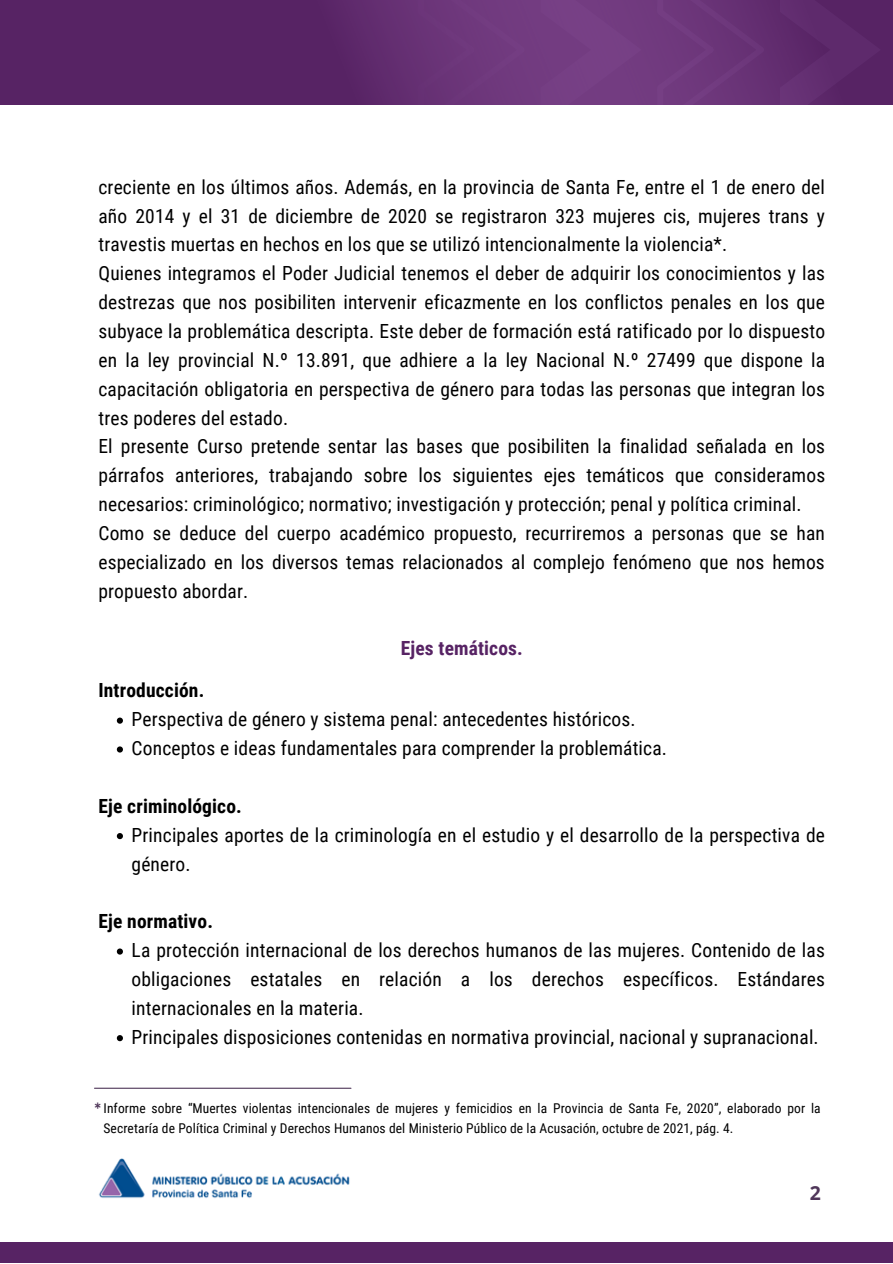
<style>
.page{position:relative;width:893px;height:1264px;background:#fff}
.page>*{position:absolute;margin:0;border:0;box-sizing:border-box;transform-origin:0 0}
.t1{font:19.5px/28.8px "Roboto Condensed";letter-spacing:.01em;color:#000}
.t2{font:700 19.5px "Roboto Condensed";letter-spacing:.01em;color:#000}
.t3{font:700 19.5px "Roboto Condensed";letter-spacing:.01em;color:#572364}
.t4{font:700 19.35px "Open Sans";color:#4f3659}
.t5{font:800 17.25px "Lato";color:#4f3659}
.t6{font:13.5px/20.2px "Roboto Condensed";letter-spacing:.01em;color:#000}
</style>
<div class="page">
<div style="left:0;top:0;width:892px;height:106px;background:#572364"></div>
<svg style="left:289px;top:0;width:594px;height:106px"></svg>
<svg style="left:117px;top:717px;width:6px;height:6px"></svg>
<svg style="left:117px;top:746px;width:6px;height:6px"></svg>
<svg style="left:117px;top:833px;width:6px;height:6px"></svg>
<svg style="left:117px;top:948px;width:6px;height:6px"></svg>
<svg style="left:117px;top:1035px;width:6px;height:6px"></svg>
<div style="left:0;top:1242px;width:892px;height:20px;background:#572364"></div>
<hr style="left:94px;top:1087px;width:257px;height:1px;background:#4f3659">
<img style="left:99px;top:1158px;width:251px;height:40px">
<p class="t1" style="left:98px;top:172px;width:728px">creciente en los últimos años. Además, en la provincia de Santa Fe, entre el 1 de enero del año 2014 y el 31 de diciembre de 2020 se registraron 323 mujeres cis, mujeres trans y travestis muertas en hechos en los que se utilizó intencionalmente la violencia*.<br>Quienes integramos el Poder Judicial tenemos el deber de adquirir los conocimientos y las destrezas que nos posibiliten intervenir eficazmente en los conflictos penales en los que subyace la problemática descripta. Este deber de formación está ratificado por lo dispuesto en la ley provincial N.º 13.891, que adhiere a la ley Nacional N.º 27499 que dispone la capacitación obligatoria en perspectiva de género para todas las personas que integran los tres poderes del estado.<br>El presente Curso pretende sentar las bases que posibiliten la finalidad señalada en los párrafos anteriores, trabajando sobre los siguientes ejes temáticos que consideramos necesarios: criminológico; normativo; investigación y protección; penal y política criminal.<br>Como se deduce del cuerpo académico propuesto, recurriremos a personas que se han especializado en los diversos temas relacionados al complejo fenómeno que nos hemos propuesto abordar.</p>
<p class="t3" style="left:400px;top:637px;width:124px">Ejes temáticos.</p>
<p class="t2" style="left:98px;top:679px;width:107px">Introducción.</p>
<p class="t1" style="left:132px;top:705px;width:537px">Perspectiva de género y sistema penal: antecedentes históricos.<br>Conceptos e ideas fundamentales para comprender la problemática.</p>
<p class="t2" style="left:98px;top:794px;width:145px">Eje criminológico.</p>
<p class="t1" style="left:132px;top:820px;width:694px">Principales aportes de la criminología en el estudio y el desarrollo de la perspectiva de género.</p>
<p class="t2" style="left:98px;top:910px;width:116px">Eje normativo.</p>
<p class="t1" style="left:132px;top:936px;width:694px">La protección internacional de los derechos humanos de las mujeres. Contenido de las obligaciones estatales en relación a los derechos específicos. Estándares internacionales en la materia.<br>Principales disposiciones contenidas en normativa provincial, nacional y supranacional.</p>
<p class="t5" style="left:94px;top:1098px;width:9px">*</p>
<p class="t6" style="left:103px;top:1098px;width:718px">Informe sobre “Muertes violentas intencionales de mujeres y femicidios en la Provincia de Santa Fe, 2020”, elaborado por la<br>Secretaría de Política Criminal y Derechos Humanos del Ministerio Público de la Acusación, octubre de 2021, pág. 4.</p>
<p class="t4" style="left:809px;top:1178px;width:13px">2</p>
</div>
